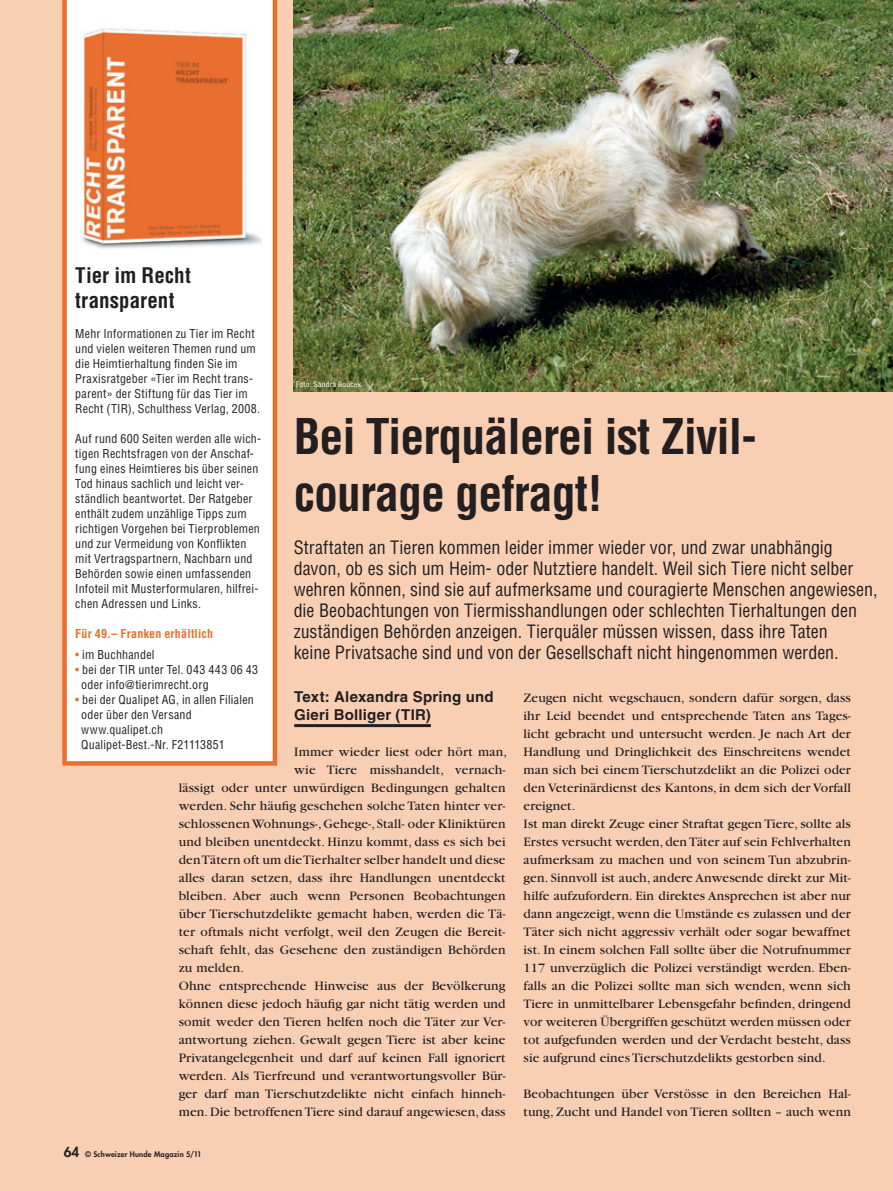
<style>
.page{position:relative;width:893px;height:1191px;background:#f8cfb3}
.page>*{position:absolute;margin:0;border:0;box-sizing:border-box;transform-origin:0 0}
.t1{font:700 condensed 48px/57.6px "Helvetica LT";letter-spacing:-.02em;color:#231f20}
.t2{font:700 condensed 21px/25.2px "Helvetica LT";color:#231f20}
.t3{font:condensed 18px/21px "Helvetica LT";color:#231f20}
.t4{font:700 15px/18px "Helvetica LT";letter-spacing:.015em;color:#231f20}
.t5{font:13.5px/18px "Garamond LT";letter-spacing:.01em;color:#231f20}
.t6{font:condensed 12px/15px "Helvetica LT";letter-spacing:.02em;color:#231f20}
.t7{font:700 condensed 12px "Helvetica LT";letter-spacing:.02em;color:#e96f30}
.t8{font:800 7.5px "Futura LT";letter-spacing:.025em;color:#231f20}
.t9{font:condensed 7.5px "Helvetica LT";letter-spacing:.04em;color:#fff}
.s1{color:#e96f30}
.s2{font-size:13.5px}
</style>
<div class="page">
<hr style="left:294px;top:724px;width:137px;height:3px;background:#231f20">
<img style="left:294px;top:0;width:599px;height:391px">
<svg style="left:62px;top:0;width:215px;height:765px;background:#fef8f6"></svg>
<img style="left:72px;top:21px;width:190px;height:232px">
<h2 class="t2" style="left:75px;top:263px;width:117px">Tier im Recht transparent</h2>
<p class="t6" style="left:75px;top:326px;width:186px">Mehr Informationen zu Tier im Recht und vielen weiteren Themen rund um die Heimtierhaltung finden Sie im Praxisratgeber «Tier im Recht trans&shy;parent» der Stiftung für das Tier im Recht (TIR), Schulthess Verlag, 2008.</p>
<p class="t6" style="left:75px;top:431px;width:187px">Auf rund 600 Seiten werden alle wich&shy;tigen Rechtsfragen von der Anschaf&shy;fung eines Heimtieres bis über seinen Tod hinaus sachlich und leicht ver&shy;ständlich beantwortet. Der Ratgeber enthält zudem unzählige Tipps zum richtigen Vorgehen bei Tierproblemen und zur Vermeidung von Konflikten mit Vertragspartnern, Nachbarn und Behörden sowie einen umfassenden Infoteil mit Musterformularen, hilfrei&shy;chen Adressen und Links.</p>
<p class="t7" style="left:75px;top:626px;width:139px">Für 49.– Franken erhältlich</p>
<p class="t6" style="left:75px;top:647px;width:81px"><span class="s1">•</span> im Buchhandel</p>
<p class="t6" style="left:81px;top:662px;width:178px;text-indent:-6px"><span class="s1">•</span> bei der TIR unter Tel. 043 443 06 43 oder info@tierimrecht.org</p>
<p class="t6" style="left:81px;top:692px;width:174px;text-indent:-6px"><span class="s1">•</span> bei der Qualipet AG, in allen Filialen oder über den Versand www.qualipet.ch<br>Qualipet-Best.-Nr. F21113851</p>
<p class="t9" style="left:296px;top:380px;width:67px">Foto: Sandra Boucek</p>
<h1 class="t1" style="left:294px;top:407px;width:465px">Bei Tierquälerei ist Zivil&shy;courage gefragt!</h1>
<p class="t3" style="left:294px;top:537px;width:585px">Straftaten an Tieren kommen leider immer wieder vor, und zwar unabhängig davon, ob es sich um Heim- oder Nutztiere handelt. Weil sich Tiere nicht selber wehren können, sind sie auf aufmerksame und couragierte Menschen angewiesen, die Beobachtungen von Tiermisshandlungen oder schlechten Tierhaltungen den zuständigen Behörden anzeigen. Tierquäler müssen wissen, dass ihre Taten<br>keine Privatsache sind und von der Gesellschaft nicht hingenommen werden.</p>
<p class="t4" style="left:294px;top:687px;width:201px">Text: Alexandra Spring und<br>Gieri Bolliger (TIR)</p>
<p class="t5" style="left:294px;top:743px;width:215px">Immer wieder liest oder hört man,</p>
<p class="t5" style="left:294px;top:761px;width:213px">wie Tiere misshandelt, vernach-</p>
<p class="t5" style="left:179px;top:779px;width:328px">lässigt oder unter unwürdigen Bedingungen gehalten</p>
<p class="t5" style="left:179px;top:797px;width:328px">werden. Sehr häufig geschehen solche Taten hinter ver-</p>
<p class="t5" style="left:179px;top:815px;width:328px">schlossenen Wohnungs-, Gehege-, Stall- oder Kliniktüren</p>
<p class="t5" style="left:179px;top:833px;width:328px">und bleiben unentdeckt. Hinzu kommt, dass es sich bei</p>
<p class="t5" style="left:179px;top:851px;width:328px">den Tätern oft um die Tierhalter selber handelt und diese</p>
<p class="t5" style="left:179px;top:869px;width:328px">alles daran setzen, dass ihre Handlungen unentdeckt</p>
<p class="t5" style="left:179px;top:887px;width:328px">bleiben. Aber auch wenn Personen Beobachtungen</p>
<p class="t5" style="left:179px;top:905px;width:328px">über Tierschutzdelikte gemacht haben, werden die Tä-</p>
<p class="t5" style="left:179px;top:923px;width:328px">ter oftmals nicht verfolgt, weil den Zeugen die Bereit-</p>
<p class="t5" style="left:179px;top:941px;width:328px">schaft fehlt, das Gesehene den zuständigen Behörden</p>
<p class="t5" style="left:179px;top:959px;width:67px">zu melden.</p>
<p class="t5" style="left:179px;top:977px;width:328px">Ohne entsprechende Hinweise aus der Bevölkerung</p>
<p class="t5" style="left:179px;top:995px;width:328px">können diese jedoch häufig gar nicht tätig werden und</p>
<p class="t5" style="left:179px;top:1013px;width:328px">somit weder den Tieren helfen noch die Täter zur Ver-</p>
<p class="t5" style="left:179px;top:1031px;width:328px">antwortung ziehen. Gewalt gegen Tiere ist aber keine</p>
<p class="t5" style="left:179px;top:1049px;width:328px">Privatangelegenheit und darf auf keinen Fall ignoriert</p>
<p class="t5" style="left:179px;top:1067px;width:328px">werden. Als Tierfreund und verantwortungsvoller Bür-</p>
<p class="t5" style="left:179px;top:1085px;width:328px">ger darf man Tierschutzdelikte nicht einfach hinneh-</p>
<p class="t5" style="left:179px;top:1103px;width:328px">men. Die betroffenen Tiere sind darauf angewiesen, dass</p>
<p class="t5" style="left:524px;top:689px;width:329px">Zeugen nicht wegschauen, sondern dafür sorgen, dass ihr Leid beendet und entsprechende Taten ans Tages&shy;licht gebracht und untersucht werden. Je nach Art der Handlung und Dringlichkeit des Einschreitens wendet man sich bei einem Tierschutzdelikt an die Polizei oder den Veterinärdienst des Kantons, in dem sich der Vorfall ereignet.<br>Ist man direkt Zeuge einer Straftat gegen Tiere, sollte als Erstes versucht werden, den Täter auf sein Fehlverhalten aufmerksam zu machen und von seinem Tun abzubrin&shy;gen. Sinnvoll ist auch, andere Anwesende direkt zur Mit&shy;hilfe aufzufordern. Ein direktes Ansprechen ist aber nur dann angezeigt, wenn die Umstände es zulassen und der Täter sich nicht aggressiv verhält oder sogar bewaffnet ist. In einem solchen Fall sollte über die Notrufnummer 117 unverzüglich die Polizei verständigt werden. Eben&shy;falls an die Polizei sollte man sich wenden, wenn sich Tiere in unmittelbarer Lebensgefahr befinden, dringend vor weiteren Übergriffen geschützt werden müssen oder tot aufgefunden werden und der Verdacht besteht, dass sie aufgrund eines Tierschutzdelikts gestorben sind.</p>
<p class="t5" style="left:524px;top:1085px;width:329px">Beobachtungen über Verstösse in den Bereichen Hal&shy;tung, Zucht und Handel von Tieren sollten – auch wenn</p>
<p class="t8" style="left:64px;top:1149px;width:139px"><span class="s2">64</span> © Schweizer Hunde Magazin 5/11</p>
</div>
